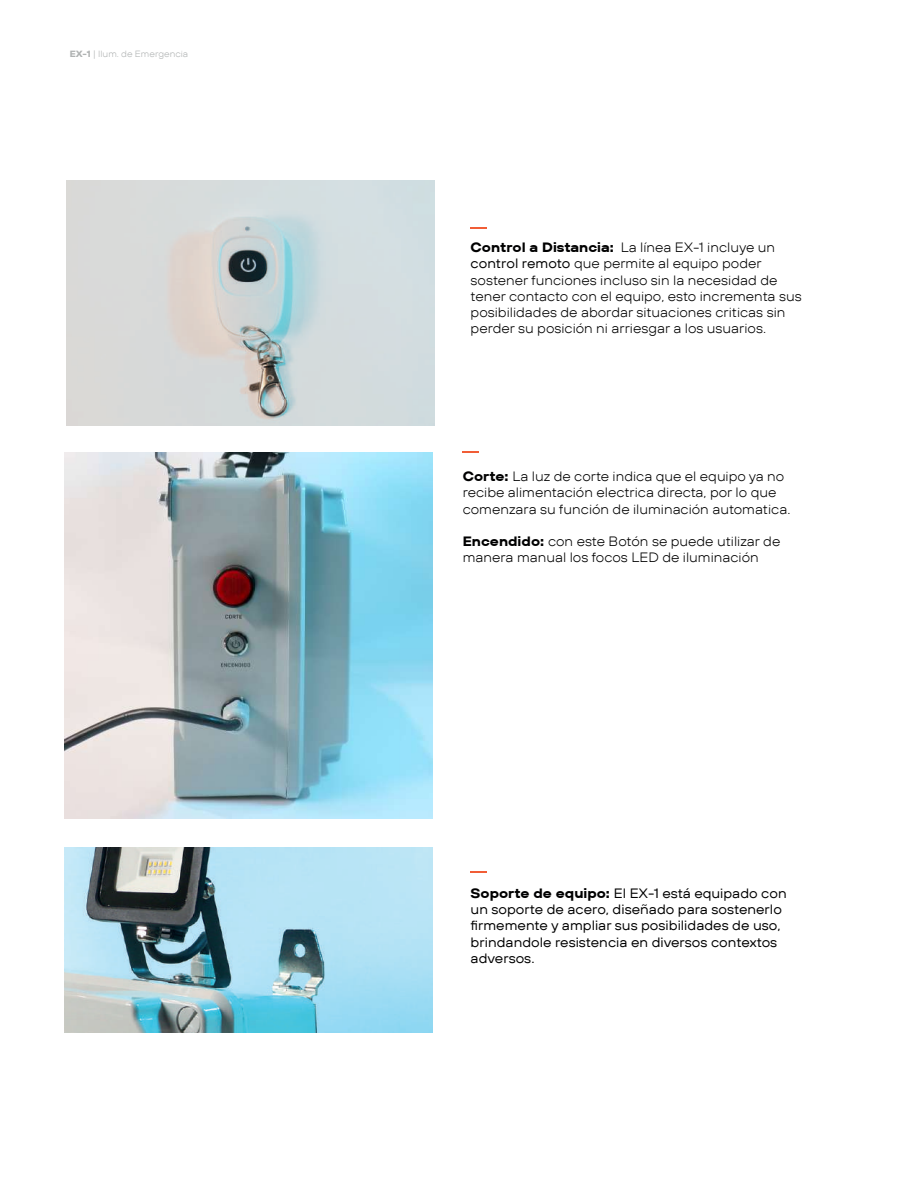
<style>
.page{position:relative;width:918px;height:1188px;background:#fff}
.page>*{position:absolute;margin:0;border:0;box-sizing:border-box;transform-origin:0 0}
.t1{font:300 13.5px/16.2px "TT Hoves Pro Trl Exp";color:#000001}
.t2{font:13.5px/16.2px "TT Hoves Pro Trl Exp";color:#000001}
.t3{font:300 9px "TT Hoves Pro Trl Exp";color:#b0b3b3}
.s1{font-weight:700}
.s2{font-weight:400}
</style>
<div class="page">
<svg style="left:471px;top:228px;width:16px;height:1px"></svg>
<svg style="left:462px;top:452px;width:17px;height:1px"></svg>
<svg style="left:471px;top:872px;width:16px;height:1px"></svg>
<img style="left:65px;top:452px;width:367px;height:366px">
<img style="left:65px;top:847px;width:367px;height:186px">
<img style="left:67px;top:181px;width:367px;height:245px">
<p class="t3" style="left:70px;top:48px;width:120px"><span class="s1">EX-1</span> | Ilum. de Emergencia</p>
<p class="t1" style="left:471px;top:239px;width:333px"><span class="s1">Control a Distancia:</span> La línea EX-1 incluye un <span class="s2">control remoto</span> que permite al equipo poder sostener funciones incluso sin la necesidad de tener contacto con el equipo, esto incrementa sus posibilidades de abordar situaciones criticas sin perder su posición ni arriesgar a los usuarios.</p>
<p class="t1" style="left:463px;top:468px;width:329px"><span class="s1">Corte:</span> La luz de corte indica que el equipo ya no recibe alimentación electrica directa, por lo que comenzara su función de iluminación automatica.</p>
<p class="t1" style="left:463px;top:533px;width:319px"><span class="s1">Encendido:</span> con este Botón se puede utilizar de manera manual los focos LED de iluminación</p>
<p class="t2" style="left:471px;top:885px;width:318px"><span class="s1">Soporte de equipo:</span> El EX-1 está equipado con un soporte de acero, diseñado para sostenerlo firmemente y ampliar sus posibilidades de uso, brindandole resistencia en diversos contextos adversos.</p>
</div>
